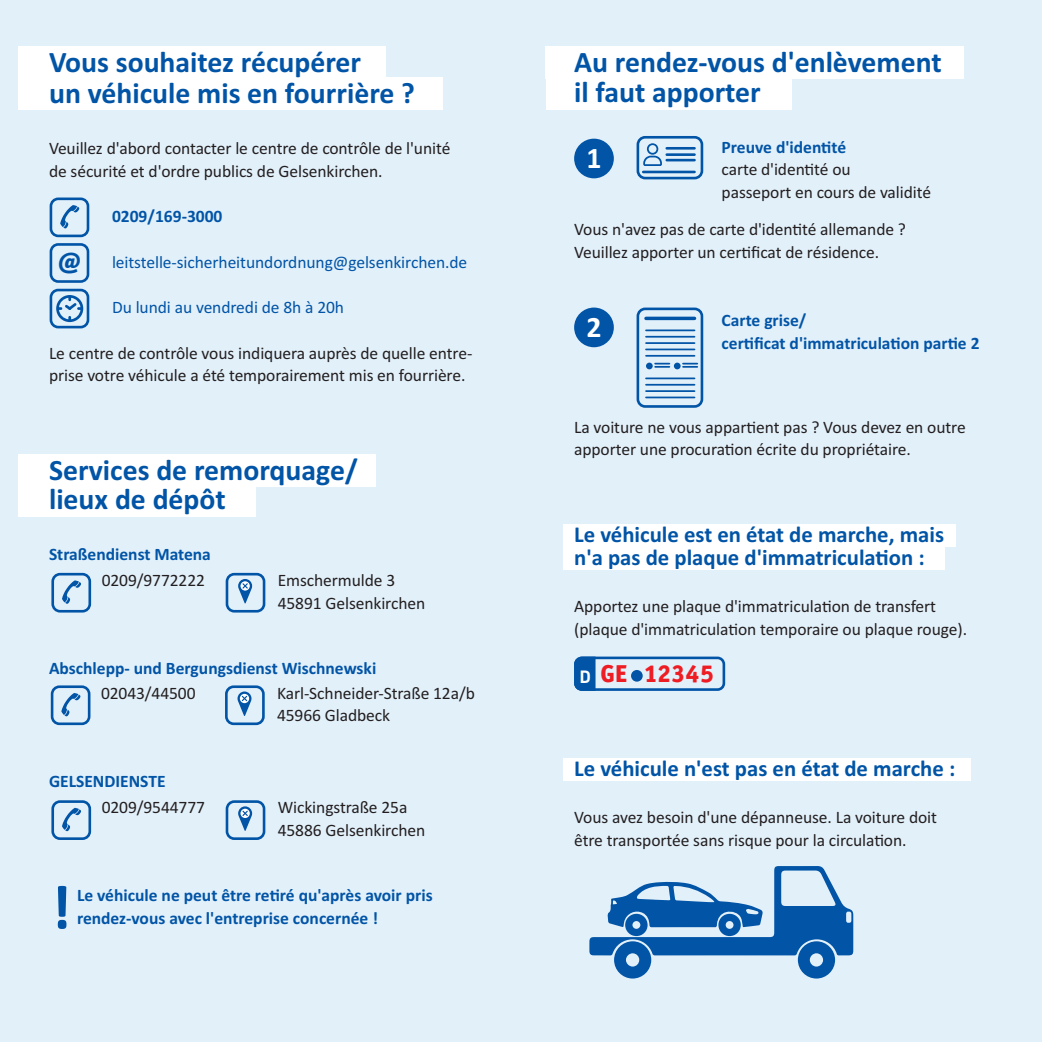
<style>
.page{position:relative;width:1042px;height:1042px;background:#e2f0fa}
.page>*{position:absolute;margin:0;border:0;box-sizing:border-box;transform-origin:0 0}
.t1{font:700 63px "Calibri";color:#0154a6}
.t2{font:700 29.75px/29.8px "Calibri";color:#0154a6}
.t3{font:700 29.75px "Calibri";color:#fff}
.t4{font:800 24.5px "Officina Sans ITC Std";letter-spacing:.02em;color:#ee1d23}
.t5{font:900 24.5px "Officina Sans ITC Std";color:#0154a6}
.t6{font:700 22.75px/22.8px "Calibri";color:#0154a6}
.t7{font:17.5px/22.8px "Calibri";letter-spacing:-.005em;color:#231f20}
.t8{font:700 17.5px/22.8px "Calibri";color:#0154a6}
.t9{font:17.5px "Calibri";letter-spacing:-.005em;color:#0154a6}
.s1{font-family:"DIN";font-weight:700;font-size:17.5px;color:#fff}
</style>
<div class="page">
<div style="left:18px;top:46px;width:367px;height:32px;background:#fff"></div>
<div style="left:18px;top:455px;width:358px;height:32px;background:#fff"></div>
<div style="left:18px;top:484px;width:238px;height:32px;background:#fff"></div>
<div style="left:546px;top:46px;width:418px;height:32px;background:#fff"></div>
<div style="left:546px;top:78px;width:245px;height:32px;background:#fff"></div>
<div style="left:563px;top:524px;width:392px;height:23px;background:#fff"></div>
<div style="left:563px;top:547px;width:381px;height:22px;background:#fff"></div>
<div style="left:563px;top:758px;width:407px;height:23px;background:#fff"></div>
<div style="left:18px;top:78px;width:425px;height:32px;background:#fff"></div>
<svg style="left:50px;top:197px;width:39px;height:40px"></svg>
<svg style="left:51px;top:573px;width:40px;height:39px"></svg>
<svg style="left:50px;top:243px;width:39px;height:40px"></svg>
<svg style="left:50px;top:289px;width:39px;height:39px"></svg>
<svg style="left:226px;top:573px;width:39px;height:39px"></svg>
<svg style="left:51px;top:685px;width:39px;height:40px"></svg>
<svg style="left:225px;top:685px;width:40px;height:40px"></svg>
<svg style="left:51px;top:800px;width:40px;height:40px"></svg>
<svg style="left:226px;top:800px;width:39px;height:40px"></svg>
<svg style="left:574px;top:656px;width:151px;height:35px"></svg>
<div style="left:631px;top:670px;width:12px;height:11px;background:#0154a6;border-radius:50%"></div>
<svg style="left:589px;top:866px;width:264px;height:112px"></svg>
<div style="left:574px;top:139px;width:40px;height:39px;background:#0154a6;border-radius:50%"></div>
<svg style="left:636px;top:136px;width:67px;height:43px"></svg>
<hr style="left:667px;top:147px;width:27px;height:3px;background:#0154a6">
<hr style="left:667px;top:153px;width:27px;height:3px;background:#0154a6">
<hr style="left:667px;top:159px;width:27px;height:2px;background:#0154a6">
<hr style="left:643px;top:171px;width:51px;height:2px;background:#0154a6">
<div style="left:574px;top:307px;width:40px;height:40px;background:#0154a6;border-radius:50%"></div>
<svg style="left:636px;top:307px;width:67px;height:101px"></svg>
<h2 class="t2" style="left:49px;top:46px;width:367px;line-height:31.5px">Vous souhaitez récupérer<br>un véhicule mis en fourrière ?</h2>
<p class="t7" style="left:49px;top:136px;width:403px">Veuillez d'abord contacter le centre de contrôle de l'unité de sécurité et d'ordre publics de Gelsenkirchen.</p>
<p class="t8" style="left:112px;top:205px;width:112px">0209/169-3000</p>
<p class="t9" style="left:112px;top:251px;width:357px">leitstelle-sicherheitundordnung@gelsenkirchen.de</p>
<p class="t9" style="left:112px;top:297px;width:234px">Du lundi au vendredi de 8h à 20h</p>
<p class="t7" style="left:49px;top:341px;width:425px">Le centre de contrôle vous indiquera auprès de quelle entre&shy;prise votre véhicule a été temporairement mis en fourrière.</p>
<h3 class="t5" style="left:57px;top:252px;width:27px">@</h3>
<h2 class="t2" style="left:49px;top:454px;width:310px">Services de remorquage/ lieux de dépôt</h2>
<p class="t8" style="left:49px;top:542px;width:163px">Straßendienst Matena</p>
<p class="t7" style="left:102px;top:568px;width:105px">0209/9772222</p>
<p class="t7" style="left:278px;top:568px;width:149px">Emschermulde 3<br>45891 Gelsenkirchen</p>
<p class="t8" style="left:49px;top:656px;width:329px">Abschlepp- und Bergungsdienst Wischnewski</p>
<p class="t7" style="left:101px;top:681px;width:96px">02043/44500</p>
<p class="t8" style="left:49px;top:770px;width:118px">GELSENDIENSTE</p>
<p class="t7" style="left:102px;top:796px;width:105px">0209/9544777</p>
<p class="t7" style="left:277px;top:681px;width:199px">Karl-Schneider-Straße 12a/b<br>45966 Gladbeck</p>
<p class="t7" style="left:278px;top:796px;width:149px">Wickingstraße 25a<br>45886 Gelsenkirchen</p>
<h1 class="t1" style="left:51px;top:870px;width:22px">!</h1>
<p class="t8" style="left:77px;top:883px;width:357px">Le véhicule ne peut être retiré qu'après avoir pris</p>
<p class="t8" style="left:77px;top:906px;width:302px">rendez-vous avec l'entreprise concernée !</p>
<h2 class="t2" style="left:574px;top:47px;width:369px">Au rendez-vous d'enlèvement il faut apporter</h2>
<p class="t8" style="left:721px;top:135px;width:126px">Preuve d'identité</p>
<p class="t7" style="left:721px;top:158px;width:211px">carte d'identité ou<br>passeport en cours de validité</p>
<p class="t7" style="left:574px;top:217px;width:333px">Vous n'avez pas de carte d'identité allemande ?<br>Veuillez apporter un certificat de résidence.</p>
<h2 class="t3" style="left:586px;top:140px;width:17px">1</h2>
<h2 class="t3" style="left:586px;top:309px;width:17px">2</h2>
<p class="t8" style="left:721px;top:308px;width:259px">Carte grise/<br>certificat d'immatriculation partie 2</p>
<p class="t7" style="left:574px;top:415px;width:393px">La voiture ne vous appartient pas ? Vous devez en outre apporter une procuration écrite du propriétaire.</p>
<h3 class="t6" style="left:574px;top:523px;width:371px">Le véhicule est en état de marche, mais n'a pas de plaque d'immatriculation :</h3>
<p class="t7" style="left:574px;top:594px;width:394px">Apportez une plaque d'immatriculation de transfert (plaque d'immatriculation temporaire ou plaque rouge).</p>
<h3 class="t4" style="left:579px;top:665px;width:136px"><span class="s1">D</span> GE 12345</h3>
<h3 class="t6" style="left:574px;top:757px;width:383px">Le véhicule n'est pas en état de marche :</h3>
<p class="t7" style="left:574px;top:806px;width:364px">Vous avez besoin d'une dépanneuse. La voiture doit être transportée sans risque pour la circulation.</p>
</div>
